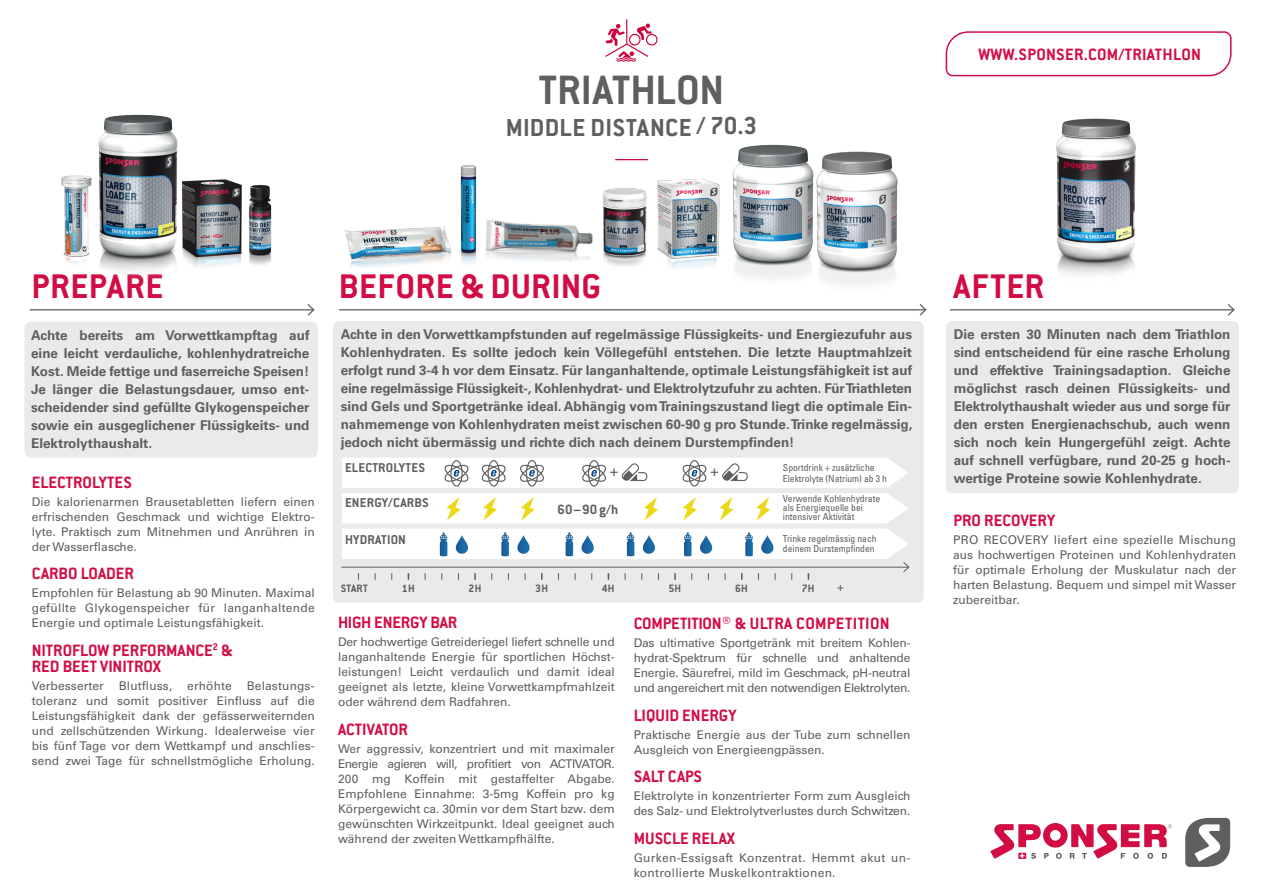
<style>
.page{position:relative;width:1263px;height:893px;background:#fff}
.page>*{position:absolute;margin:0;border:0;box-sizing:border-box;transform-origin:0 0}
.t1{font:700 45px "Conduit ITC";letter-spacing:.005em;color:#5f5f62}
.t2{font:700 37.5px "Conduit ITC";letter-spacing:.015em;color:#d20d44}
.t3{font:700 27px "Conduit ITC";letter-spacing:.005em;color:#5f5f62}
.t4{font:700 18px/16.5px "Conduit ITC";color:#d20d44}
.t5{font:700 18px "Conduit ITC";letter-spacing:.02em;color:#d20d44}
.t6{font:700 14.7px "Conduit ITC";color:#5f5e5e}
.t7{font:14.7px "Univers LT Std";color:#5f5e5e}
.t8{font:700 14.1px "Conduit ITC";letter-spacing:.015em;color:#5f5e5e}
.t9{font:700 13.5px/18px "Univers LT Std";color:#5f5f62;text-align:justify}
.t10{font:12px/15px "Univers LT Std";color:#5f5f62;text-align:justify}
.t11{font:12px/15px "Univers LT Std";letter-spacing:.02em;color:#5f5f62}
.t12{font:700 11.7px "Conduit ITC";letter-spacing:.01em;color:#5f5e5e}
.t13{font:11.7px "Univers LT Std";color:#5f5e5e}
.t14{font:condensed 9.6px/10.5px "Univers LT Std";color:#5f5e5e}
.s1{font-size:19.5px}
</style>
<div class="page">
<div style="left:24px;top:322px;width:294px;height:136px;background:#eaeaea;border-radius:6px"></div>
<div style="left:333px;top:321px;width:591px;height:282px;background:#eaeaea;border-radius:6px"></div>
<div style="left:946px;top:321px;width:293px;height:172px;background:#eaeaea;border-radius:6px"></div>
<svg style="left:1185px;top:818px;width:45px;height:49px"></svg>
<svg style="left:990px;top:823px;width:182px;height:36px"></svg>
<hr style="left:339px;top:309px;width:587px;height:1px;background:#5f5f62">
<svg style="left:918px;top:304px;width:9px;height:12px"></svg>
<hr style="left:30px;top:309px;width:284px;height:1px;background:#5f5f62">
<svg style="left:306px;top:304px;width:9px;height:12px"></svg>
<hr style="left:950px;top:309px;width:284px;height:1px;background:#5f5f62">
<svg style="left:1226px;top:304px;width:9px;height:12px"></svg>
<img style="left:1056px;top:118px;width:80px;height:157px">
<img style="left:99px;top:114px;width:79px;height:158px">
<img style="left:61px;top:140px;width:66px;height:132px">
<img style="left:164px;top:151px;width:57px;height:121px">
<img style="left:221px;top:179px;width:51px;height:87px">
<img style="left:828px;top:151px;width:70px;height:133px">
<img style="left:735px;top:144px;width:93px;height:137px">
<img style="left:460px;top:165px;width:17px;height:46px">
<img style="left:471px;top:208px;width:114px;height:56px">
<img style="left:345px;top:211px;width:126px;height:57px">
<img style="left:669px;top:168px;width:66px;height:101px">
<img style="left:585px;top:160px;width:84px;height:107px">
<hr style="left:341px;top:567px;width:568px;height:1px;background:#5f5e5e">
<svg style="left:342px;top:458px;width:568px;height:122px"></svg>
<hr style="left:615px;top:159px;width:33px;height:1px;background:#d20d44">
<svg style="left:945px;top:31px;width:287px;height:46px"></svg>
<svg style="left:605px;top:19px;width:53px;height:43px"></svg>
<h1 class="t1" style="left:539px;top:63px;width:187px">TRIATHLON</h1>
<h3 class="t3" style="left:506px;top:111px;width:253px">MIDDLE DISTANCE / 70.3</h3>
<h3 class="t5" style="left:978px;top:43px;width:224px">WWW.SPONSER.COM/TRIATHLON</h3>
<h2 class="t2" style="left:31px;top:264px;width:134px">PREPARE</h2>
<h2 class="t2" style="left:339px;top:264px;width:264px">BEFORE &amp; DURING</h2>
<h2 class="t2" style="left:953px;top:264px;width:92px">AFTER</h2>
<p class="t9" style="left:31px;top:326px;width:280px">Achte bereits am Vorwettkampftag auf eine leicht verdauliche, kohlenhydratreiche Kost. Meide fettige und faserreiche Speisen!<br>Je länger die Belastungsdauer, umso ent&shy;scheidender sind gefüllte Glykogenspeicher sowie ein ausgeglichener Flüssigkeits- und Elektrolythaushalt.</p>
<p class="t9" style="left:341px;top:326px;width:573px">Achte in den Vorwettkampfstunden auf regelmässige Flüssigkeits- und Energiezufuhr aus Kohlenhydraten. Es sollte jedoch kein Völlegefühl entstehen. Die letzte Hauptmahlzeit erfolgt rund 3-4 h vor dem Einsatz. Für langanhaltende, optimale Leistungsfähigkeit ist auf eine regelmässige Flüssigkeit-, Kohlenhydrat- und Elektrolytzufuhr zu achten. Für Triathleten sind Gels und Sportgetränke ideal. Abhängig vom Trainingszustand liegt die optimale Ein&shy;nahmemenge von Kohlenhydraten meist zwischen 60-90 g pro Stunde. Trinke regelmässig, jedoch nicht übermässig und richte dich nach deinem Durstempfinden!</p>
<p class="t9" style="left:954px;top:326px;width:278px">Die ersten 30 Minuten nach dem Triathlon sind entscheidend für eine rasche Erholung und effektive Trainingsadaption. Gleiche möglichst rasch deinen Flüssigkeits- und Elektrolythaushalt wieder aus und sorge für den ersten Energienachschub, auch wenn sich noch kein Hungergefühl zeigt. Achte auf schnell verfügbare, rund 20-25 g hoch&shy;wertige Proteine sowie Kohlenhydrate.</p>
<p class="t8" style="left:345px;top:459px;width:82px">ELECTROLYTES</p>
<p class="t7" style="left:610px;top:462px;width:10px">+</p>
<p class="t7" style="left:710px;top:462px;width:10px">+</p>
<p class="t8" style="left:345px;top:494px;width:85px">ENERGY/CARBS</p>
<p class="t8" style="left:345px;top:531px;width:62px">HYDRATION</p>
<p class="t14" style="left:783px;top:462px;width:105px">Sportdrink + zusätzliche<br>Elektrolyte (Natrium) ab 3 h</p>
<h3 class="t4" style="left:32px;top:474px;width:102px">ELECTROLYTES</h3>
<p class="t10" style="left:32px;top:494px;width:284px">Die kalorienarmen Brausetabletten liefern einen erfrischenden Geschmack und wichtige Elektro&shy;lyte. Praktisch zum Mitnehmen und Anrühren in der Wasserflasche.</p>
<h3 class="t4" style="left:32px;top:565px;width:104px">CARBO LOADER</h3>
<p class="t10" style="left:32px;top:586px;width:284px">Empfohlen für Belastung ab 90 Minuten. Maximal gefüllte Glykogenspeicher für langanhaltende Energie und optimale Leistungsfähigkeit.</p>
<h3 class="t4" style="left:32px;top:642px;width:202px">NITROFLOW PERFORMANCE<sup>2</sup> &amp;<br>RED BEET VINITROX</h3>
<p class="t10" style="left:32px;top:679px;width:284px">Verbesserter Blutfluss, erhöhte Belastungs&shy;toleranz und somit positiver Einfluss auf die Leistungsfähigkeit dank der gefässerweiternden und zellschützenden Wirkung. Idealerweise vier bis fünf Tage vor dem Wettkampf und anschlies&shy;send zwei Tage für schnellstmögliche Erholung.</p>
<p class="t14" style="left:783px;top:494px;width:99px;line-height:9px">Verwende Kohlenhydrate als Energiequelle bei intensiver Aktivität</p>
<p class="t6" style="left:557px;top:500px;width:62px">60–90 g/h</p>
<h3 class="t4" style="left:953px;top:512px;width:103px">PRO RECOVERY</h3>
<p class="t10" style="left:953px;top:532px;width:284px">PRO RECOVERY liefert eine spezielle Mischung aus hochwertigen Proteinen und Kohlenhydraten für optimale Erholung der Muskulatur nach der harten Belastung. Bequem und simpel mit Wasser zubereitbar.</p>
<p class="t14" style="left:783px;top:533px;width:95px">Trinke regelmässig nach deinem Durstempfinden</p>
<p class="t12" style="left:341px;top:581px;width:29px">START</p>
<p class="t12" style="left:402px;top:581px;width:14px">1H</p>
<p class="t12" style="left:469px;top:581px;width:14px">2H</p>
<p class="t12" style="left:535px;top:581px;width:14px">3H</p>
<p class="t12" style="left:602px;top:581px;width:14px">4H</p>
<p class="t12" style="left:668px;top:581px;width:14px">5H</p>
<p class="t12" style="left:735px;top:581px;width:14px">6H</p>
<p class="t12" style="left:802px;top:581px;width:14px">7H</p>
<p class="t13" style="left:837px;top:580px;width:8px">+</p>
<h3 class="t4" style="left:338px;top:614px;width:121px">HIGH ENERGY BAR</h3>
<p class="t10" style="left:338px;top:635px;width:278px">Der hochwertige Getreideriegel liefert schnelle und langanhaltende Energie für sportlichen Höchst&shy;leistungen! Leicht verdaulich und damit ideal geeignet als letzte, kleine Vorwettkampfmahlzeit oder während dem Radfahren.</p>
<h3 class="t4" style="left:338px;top:721px;width:71px">ACTIVATOR</h3>
<p class="t10" style="left:338px;top:741px;width:278px">Wer aggressiv, konzentriert und mit maximaler Energie agieren will, profitiert von ACTIVATOR.<br>200 mg Koffein mit gestaffelter Abgabe.<br>Empfohlene Einnahme: 3-5mg Koffein pro kg Körpergewicht ca. 30min vor dem Start bzw. dem gewünschten Wirkzeitpunkt. Ideal geeignet auch während der zweiten Wettkampfhälfte.</p>
<h3 class="t4" style="left:634px;top:615px;width:257px">COMPETITION<span class="s1">®</span> &amp; ULTRA COMPETITION</h3>
<p class="t10" style="left:634px;top:636px;width:278px">Das ultimative Sportgetränk mit breitem Kohlen&shy;hydrat-Spektrum für schnelle und anhaltende Energie. Säurefrei, mild im Geschmack, pH-neutral und angereichert mit den notwendigen Elektrolyten.</p>
<h3 class="t4" style="left:634px;top:706px;width:104px">LIQUID ENERGY</h3>
<p class="t10" style="left:634px;top:727px;width:278px">Praktische Energie aus der Tube zum schnellen<br>Ausgleich von Energieengpässen.</p>
<h3 class="t4" style="left:634px;top:768px;width:70px">SALT CAPS</h3>
<p class="t10" style="left:634px;top:789px;width:278px">Elektrolyte in konzentrierter Form zum Ausgleich des Salz- und Elektrolytverlustes durch Schwitzen.</p>
<h3 class="t4" style="left:634px;top:829px;width:103px">MUSCLE RELAX</h3>
<p class="t11" style="left:634px;top:850px;width:278px">Gurken-Essigsaft Konzentrat. Hemmt akut un&shy;kontrollierte Muskelkontraktionen.</p>
</div>
